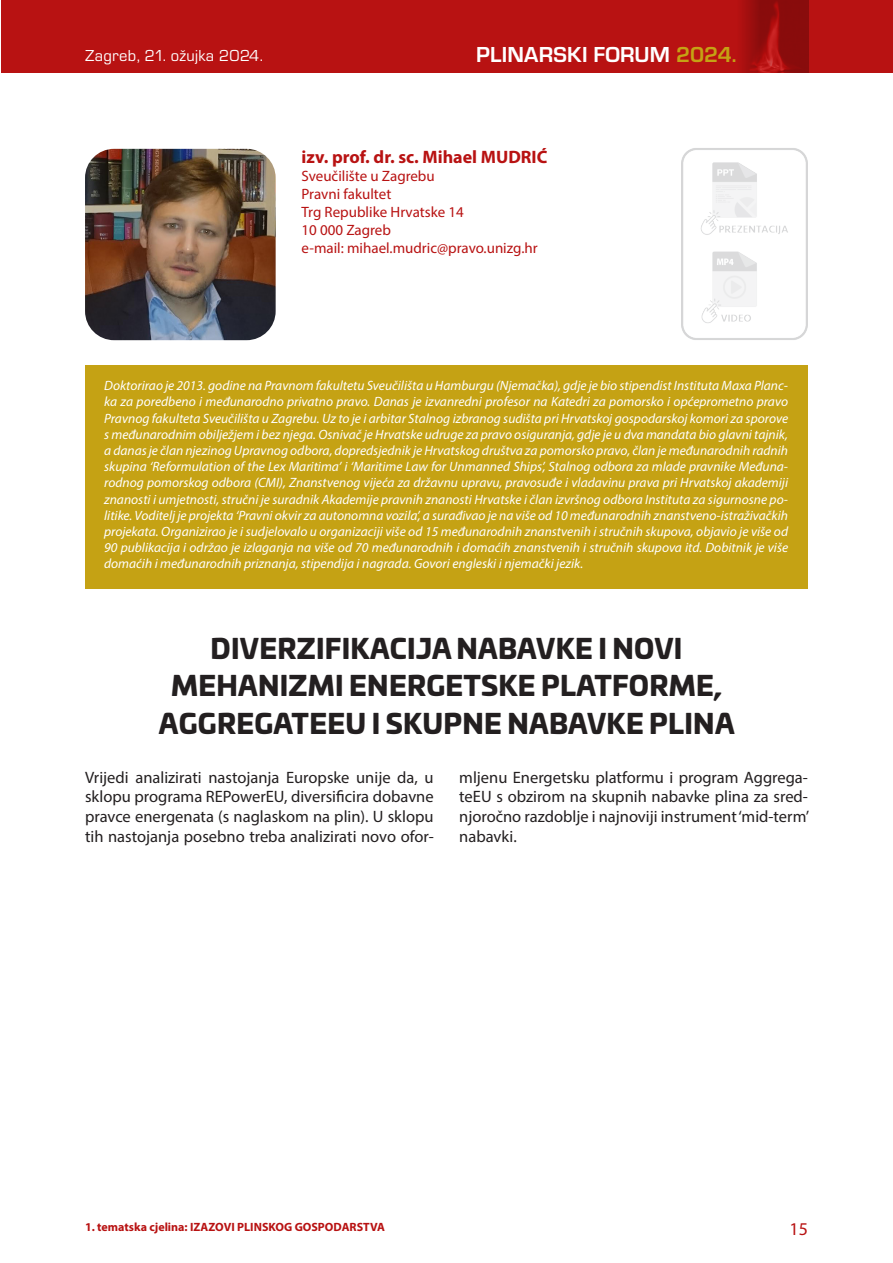
<style>
.page{position:relative;width:893px;height:1263px;background:#fff}
.page>*{position:absolute;margin:0;border:0;box-sizing:border-box;transform-origin:0 0}
.NASLOV{font:900 27px/37.5px "Univia Pro";letter-spacing:.01em;color:#231f20;text-align:center}
.t1{font:700 22.5px "Eurostile TOT";letter-spacing:.01em;color:#fff}
.AUTOR{font:700 18px "Myriad Pro";color:#b81212}
.t2{font:18px "Myriad Pro";color:#b81212}
.text{font:16.5px/19.8px "Myriad Pro";color:#231f20;text-align:justify}
.t3{font:16.5px "Eurostile TOT";letter-spacing:.02em;color:#fff}
.AUTOR-2{font:15px "Myriad Pro";color:#b81212}
.Biografija{font:italic 13.5px/16.2px "Myriad Pro";color:#fff;text-align:justify}
.t4{font:700 12px "Myriad Pro";color:#b81212}
.s1{color:#c5a214}
</style>
<div class="page">
<div style="left:1px;top:0;width:892px;height:72px;background:#b81212"></div>
<img style="left:742px;top:0;width:67px;height:72px">
<div style="left:85px;top:366px;width:723px;height:223px;background:#c5a214"></div>
<img style="left:85px;top:149px;width:191px;height:191px">
<img style="left:682px;top:148px;width:126px;height:192px">
<p class="t3" style="left:85px;top:47px;width:179px">Zagreb, 21. ožujka 2024.</p>
<h2 class="t1" style="left:476px;top:43px;width:262px">PLINARSKI FORUM <span class="s1">2024.</span></h2>
<p class="AUTOR" style="left:301px;top:145px;width:247px">izv. prof. dr. sc. Mihael MUDRIĆ</p>
<p class="AUTOR-2" style="left:301px;top:166px;width:135px">Sveučilište u Zagrebu</p>
<p class="AUTOR-2" style="left:301px;top:184px;width:91px">Pravni fakultet</p>
<p class="AUTOR-2" style="left:301px;top:202px;width:164px">Trg Republike Hrvatske 14</p>
<p class="AUTOR-2" style="left:301px;top:220px;width:91px">10 000 Zagreb</p>
<p class="AUTOR-2" style="left:301px;top:238px;width:238px">e-mail: mihael.mudric@pravo.unizg.hr</p>
<p class="Biografija" style="left:104px;top:377px;width:685px">Doktorirao je 2013. godine na Pravnom fakultetu Sveučilišta u Hamburgu (Njemačka), gdje je bio stipendist Instituta Maxa Planc&shy;ka za poredbeno i međunarodno privatno pravo. Danas je izvanredni profesor na Katedri za pomorsko i općeprometno pravo Pravnog fakulteta Sveučilišta u Zagrebu. Uz to je i arbitar Stalnog izbranog sudišta pri Hrvatskoj gospodarskoj komori za sporove s međunarodnim obilježjem i bez njega. Osnivač je Hrvatske udruge za pravo osiguranja, gdje je u dva mandata bio glavni tajnik, a danas je član njezinog Upravnog odbora, dopredsjednik je Hrvatskog društva za pomorsko pravo, član je međunarodnih radnih skupina ‘Reformulation of the Lex Maritima’ i ‘Maritime Law for Unmanned Ships’, Stalnog odbora za mlade pravnike Međuna&shy;rodnog pomorskog odbora (CMI), Znanstvenog vijeća za državnu upravu, pravosuđe i vladavinu prava pri Hrvatskoj akademiji znanosti i umjetnosti, stručni je suradnik Akademije pravnih znanosti Hrvatske i član izvršnog odbora Instituta za sigurnosne po&shy;litike. Voditelj je projekta ‘Pravni okvir za autonomna vozila’, a surađivao je na više od 10 međunarodnih znanstveno-istraživačkih projekata. Organizirao je i sudjelovalo u organizaciji više od 15 međunarodnih znanstvenih i stručnih skupova, objavio je više od 90 publikacija i održao je izlaganja na više od 70 međunarodnih i domaćih znanstvenih i stručnih skupova itd. Dobitnik je više domaćih i međunarodnih priznanja, stipendija i nagrada. Govori engleski i njemački jezik.</p>
<p class="NASLOV" style="left:159px;top:627px;width:577px">DIVERZIFIKACIJA NABAVKE I NOVI<br>MEHANIZMI ENERGETSKE PLATFORME,<br>AGGREGATEEU I SKUPNE NABAVKE PLINA</p>
<p class="text" style="left:85px;top:767px;width:350px">Vrijedi analizirati nastojanja Europske unije da, u sklopu programa REPowerEU, diversificira dobavne pravce energenata (s naglaskom na plin). U sklopu tih nastojanja posebno treba analizirati novo ofor-</p>
<p class="text" style="left:459px;top:767px;width:352px">mljenu Energetsku platformu i program Aggrega&shy;teEU s obzirom na skupnih nabavke plina za sred&shy;njoročno razdoblje i najnoviji instrument ‘mid-term’ nabavki.</p>
<p class="t4" style="left:85px;top:1219px;width:301px">1. tematska cjelina: IZAZOVI PLINSKOG GOSPODARSTVA</p>
<h3 class="t2" style="left:789px;top:1218px;width:20px">15</h3>
</div>
